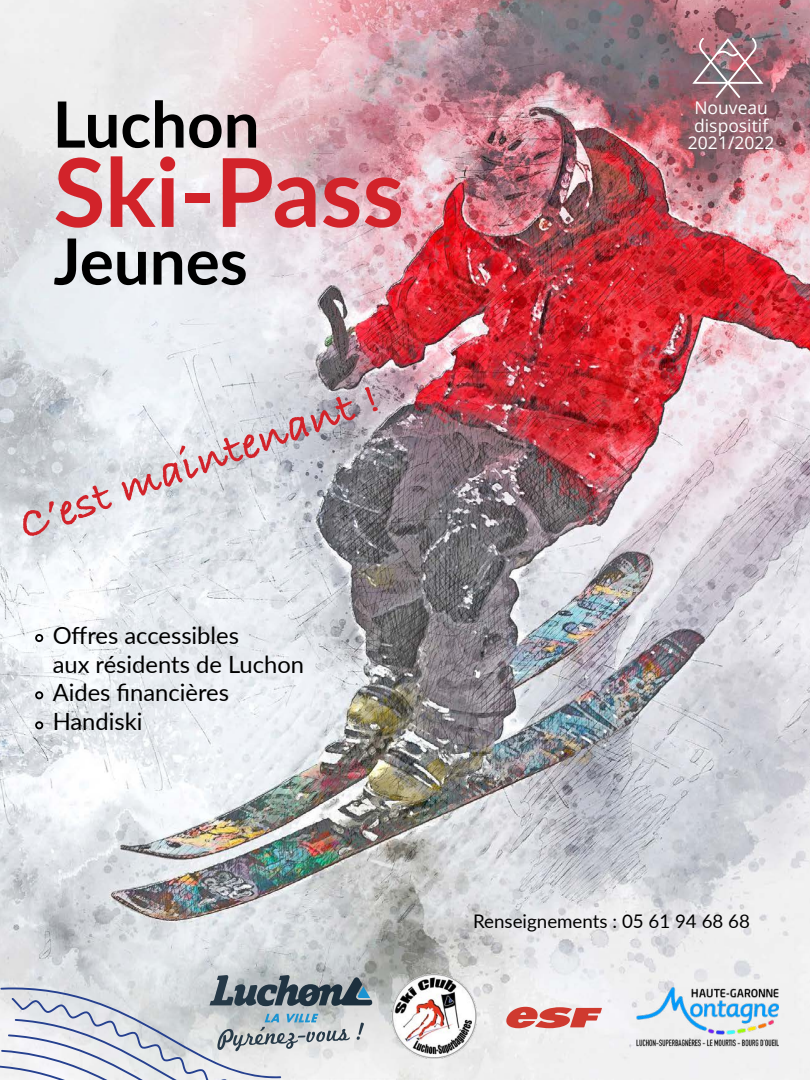
<style>
.page{position:relative;width:810px;height:1080px;background:#fff}
.page>*{position:absolute;margin:0;border:0;box-sizing:border-box;transform-origin:0 0}
.t1{font:700 95px "Lato";color:#d2232a}
.t2{font:700 63.75px/137px "Lato";color:#000}
.t3{font:700 46.25px "Bradley Hand ITCTT";color:#d2232a}
.t4{font:23.75px/28.5px "Lato";color:#000}
.t5{font:18.75px "Lato";color:#000}
.t6{font:17.5px/17.5px "Open Sans";color:#fff;text-align:center}
</style>
<div class="page">
<img style="left:0;top:0;width:810px;height:1080px">
<svg style="left:35px;top:634px;width:8px;height:65px"></svg>
<svg style="left:35px;top:721px;width:8px;height:8px"></svg>
<svg style="left:0;top:975px;width:373px;height:105px"></svg>
<svg style="left:504px;top:1007px;width:98px;height:21px"></svg>
<img style="left:392px;top:973px;width:85px;height:85px">
<img style="left:636px;top:988px;width:142px;height:59px">
<svg style="left:692px;top:38px;width:72px;height:60px;background:#a17e86"></svg>
<h2 class="t2" style="left:53px;top:53px;width:208px">Luchon<br>Jeunes</h2>
<h1 class="t1" style="left:53px;top:122px;width:352px">Ski-Pass</h1>
<h3 class="t3" style="left:8px;top:493px;width:382px;rotate:-20deg">C’est maintenant !</h3>
<p class="t4" style="left:53px;top:620px;width:253px">Offres accessibles<br>aux résidents de Luchon<br>Aides financières<br>Handiski</p>
<p class="t6" style="left:688px;top:99px;width:88px">Nouveau dispositif<br>2021/2022</p>
<p class="t5" style="left:473px;top:908px;width:278px">Renseignements : 05 61 94 68 68</p>
</div>
